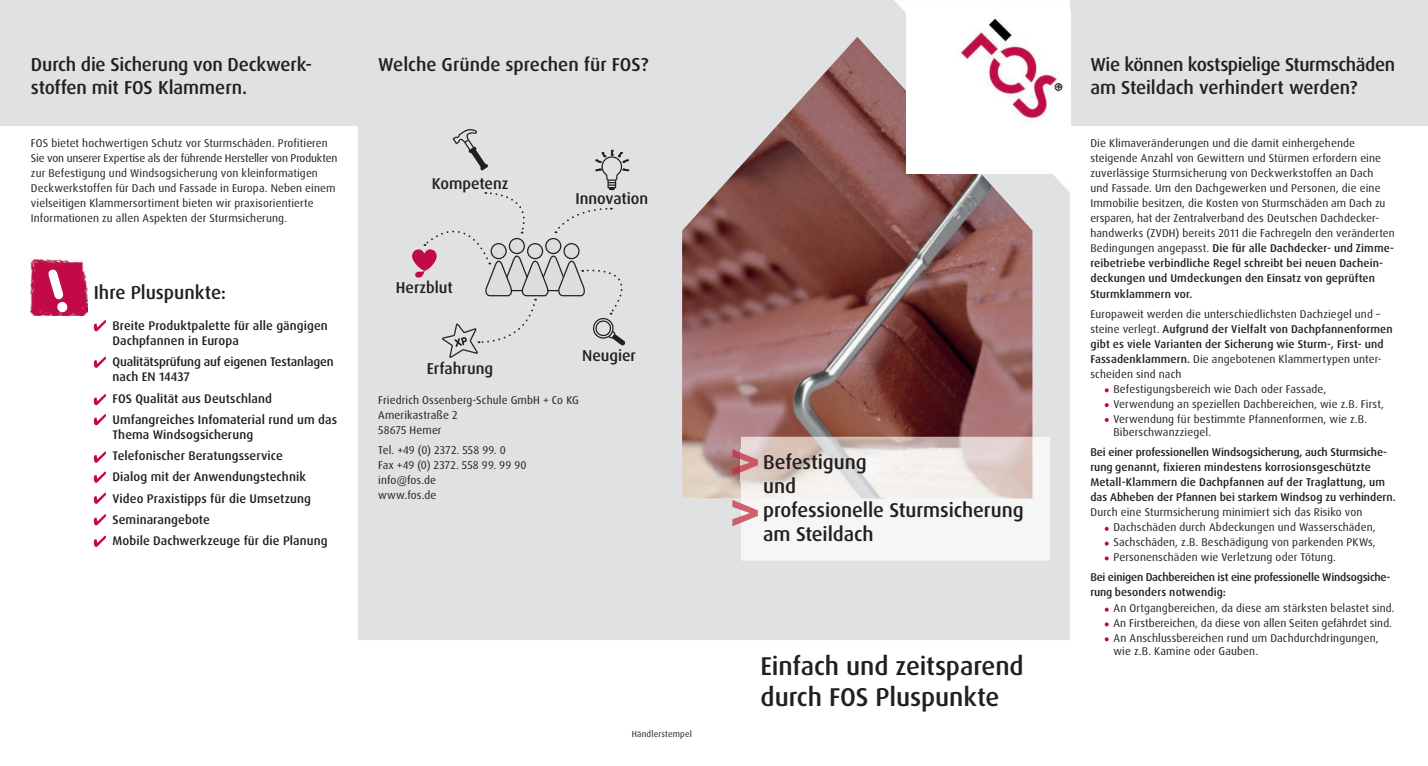
<style>
.page{position:relative;width:1428px;height:766px;background:#fff}
.page>*{position:absolute;margin:0;border:0;box-sizing:border-box;transform-origin:0 0}
.t1{font:700 60px "Dax OT";color:#cc5f6c}
.t2{font:500 25.75px/30.9px "Dax OT";letter-spacing:-.005em;color:#231f20}
.t3{font:500 20px/24px "Dax OT";letter-spacing:-.005em;color:#231f20}
.t4{font:500 18.75px/22.5px "Dax OT";letter-spacing:-.01em;color:#231f20}
.t5{font:500 15.75px "Dax OT";color:#231f20}
.t6{font:500 12.5px/21.2px "Dax OT";letter-spacing:.005em;color:#231f20}
.t7{font:500 12.5px/15px "Dax OT";letter-spacing:-.015em;color:#231f20}
.t8{font:11.25px/15px "Dax OT";letter-spacing:.01em;color:#231f20}
.t9{font:500 11.25px/15px "Dax OT";letter-spacing:.005em;color:#231f20}
.t10{font:500 11.25px/15px "Dax OT";letter-spacing:-.02em;color:#231f20}
.t11{font:8.75px "Dax OT";letter-spacing:.02em;color:#231f20}
.s1{font-weight:500}
.s2{font-weight:400}
</style>
<div class="page">
<div style="left:1070px;top:0;width:358px;height:125px;background:#e0e1e3"></div>
<div style="left:0;top:0;width:358px;height:125px;background:#e0e1e3"></div>
<div style="left:358px;top:0;width:712px;height:640px;background:#e0e1e3"></div>
<img style="left:682px;top:37px;width:350px;height:461px">
<svg style="left:893px;top:0;width:178px;height:194px"></svg>
<img style="left:907px;top:11px;width:163px;height:162px">
<div style="left:741px;top:437px;width:309px;height:123px;background:#f6f6f7"></div>
<img style="left:741px;top:437px;width:206px;height:61px">
<img style="left:947px;top:437px;width:85px;height:61px">
<img style="left:732px;top:449px;width:9px;height:33px">
<img style="left:741px;top:449px;width:20px;height:33px">
<div style="left:732px;top:499px;width:9px;height:33px;background:#e0e1e3"></div>
<div style="left:741px;top:499px;width:20px;height:33px;background:#f6f6f7"></div>
<svg style="left:94px;top:320px;width:12px;height:11px"></svg>
<svg style="left:94px;top:356px;width:12px;height:12px"></svg>
<svg style="left:94px;top:394px;width:12px;height:11px"></svg>
<svg style="left:94px;top:414px;width:12px;height:11px"></svg>
<svg style="left:94px;top:471px;width:12px;height:11px"></svg>
<svg style="left:94px;top:535px;width:12px;height:11px"></svg>
<svg style="left:94px;top:514px;width:12px;height:11px"></svg>
<svg style="left:94px;top:492px;width:12px;height:11px"></svg>
<img style="left:31px;top:259px;width:56px;height:57px">
<svg style="left:48px;top:269px;width:19px;height:43px"></svg>
<svg style="left:1105px;top:388px;width:4px;height:4px"></svg>
<svg style="left:1105px;top:403px;width:4px;height:4px"></svg>
<svg style="left:1105px;top:418px;width:4px;height:4px"></svg>
<svg style="left:1105px;top:526px;width:4px;height:4px"></svg>
<svg style="left:1105px;top:541px;width:4px;height:4px"></svg>
<svg style="left:1105px;top:556px;width:4px;height:4px"></svg>
<svg style="left:1105px;top:607px;width:4px;height:4px"></svg>
<svg style="left:1105px;top:622px;width:4px;height:4px"></svg>
<svg style="left:1105px;top:637px;width:4px;height:4px"></svg>
<svg style="left:412px;top:129px;width:227px;height:230px;background:#d8d7da"></svg>
<svg style="left:94px;top:451px;width:12px;height:11px"></svg>
<h3 class="t4" style="left:31px;top:54px;width:282px">Durch die Sicherung von Deckwerk-</h3>
<h3 class="t4" style="left:378px;top:54px;width:272px">Welche Gründe sprechen für FOS?</h3>
<h3 class="t4" style="left:31px;top:76px;width:218px">stoffen mit FOS Klammern.</h3>
<h3 class="t4" style="left:1090px;top:54px;width:306px">Wie können kostspielige Sturmschäden am Steildach verhindert werden?</h3>
<p class="t8" style="left:31px;top:136px;width:308px">FOS bietet hochwertigen Schutz vor Sturmschäden. Profitieren Sie von unserer Expertise als der führende Hersteller von Produkten zur Befestigung und Windsogsicherung von kleinformatigen Deckwerkstoffen für Dach und Fassade in Europa. Neben einem vielseitigen Klammersortiment bieten wir praxisorientierte Informationen zu allen Aspekten der Sturmsicherung.</p>
<p class="t8" style="left:1090px;top:136px;width:306px">Die Klimaveränderungen und die damit einhergehende steigende Anzahl von Gewittern und Stürmen erfordern eine zuverlässige Sturmsicherung von Deckwerkstoffen an Dach<br>und Fassade. Um den Dachgewerken und Personen, die eine Immobilie besitzen, die Kosten von Sturmschäden am Dach zu ersparen, hat der Zentralverband des Deutschen Dachdecker&shy;handwerks (ZVDH) bereits 2011 die Fachregeln den veränderten Bedingungen angepasst. <span class="s1">Die für alle Dachdecker- und Zimme&shy;reibetriebe verbindliche Regel schreibt bei neuen Dachein&shy;deckungen und Umdeckungen den Einsatz von geprüften Sturmklammern vor.</span></p>
<p class="t8" style="left:1090px;top:306px;width:291px">Europaweit werden die unterschiedlichsten Dachziegel und –</p>
<p class="t9" style="left:1090px;top:321px;width:304px"><span class="s2">steine verlegt.</span> Aufgrund der Vielfalt von Dachpfannenformen</p>
<p class="t9" style="left:1090px;top:336px;width:295px">gibt es viele Varianten der Sicherung wie Sturm-, First- und</p>
<p class="t8" style="left:1090px;top:351px;width:293px"><span class="s1">Fassadenklammern.</span> Die angebotenen Klammertypen unter-</p>
<p class="t8" style="left:1090px;top:366px;width:93px">scheiden sind nach</p>
<p class="t8" style="left:1113px;top:382px;width:214px">Befestigungsbereich wie Dach oder Fassade,</p>
<p class="t8" style="left:1113px;top:397px;width:272px">Verwendung an speziellen Dachbereichen, wie z.B. First,</p>
<p class="t8" style="left:1113px;top:412px;width:255px">Verwendung für bestimmte Pfannenformen, wie z.B.</p>
<p class="t8" style="left:1113px;top:424px;width:99px">Biberschwanzziegel.</p>
<p class="t9" style="left:1090px;top:444px;width:307px">Bei einer professionellen Windsogsicherung, auch Sturmsiche&shy;rung genannt, fixieren mindestens korrosionsgeschützte Metall-Klammern die Dachpfannen auf der Traglattung, um das Abheben der Pfannen bei starkem Windsog zu verhindern.</p>
<p class="t8" style="left:1113px;top:504px;width:264px;text-indent:-23px">Durch eine Sturmsicherung minimiert sich das Risiko von Dachschäden durch Abdeckungen und Wasserschäden, Sachschäden, z.B. Beschädigung von parkenden PKWs, Personenschäden wie Verletzung oder Tötung.</p>
<p class="t10" style="left:1090px;top:570px;width:302px">Bei einigen Dachbereichen ist eine professionelle Windsogsiche&shy;rung besonders notwendig:</p>
<p class="t8" style="left:1113px;top:600px;width:283px">An Ortgangbereichen, da diese am stärksten belastet sind.<br>An Firstbereichen, da diese von allen Seiten gefährdet sind.<br>An Anschlussbereichen rund um Dachdurchdringungen,</p>
<p class="t8" style="left:1113px;top:643px;width:146px">wie z.B. Kamine oder Gauben.</p>
<h2 class="t2" style="left:761px;top:651px;width:265px">Einfach und zeitsparend durch FOS Pluspunkte</h2>
<h3 class="t5" style="left:432px;top:173px;width:78px">Kompetenz</h3>
<h3 class="t5" style="left:575px;top:188px;width:74px">Innovation</h3>
<h3 class="t5" style="left:396px;top:277px;width:59px">Herzblut</h3>
<h3 class="t4" style="left:94px;top:282px;width:134px">Ihre Pluspunkte:</h3>
<p class="t6" style="left:113px;top:318px;width:217px;line-height:15px">Breite Produktpalette für alle gängigen<br>Dachpfannen in Europa</p>
<p class="t7" style="left:113px;top:354px;width:223px">Qualitätsprüfung auf eigenen Testanlagen nach EN 14437</p>
<p class="t6" style="left:113px;top:387px;width:226px">FOS Qualität aus Deutschland<br>Umfangreiches Infomaterial rund um das</p>
<p class="t6" style="left:113px;top:424px;width:217px">Thema Windsogsicherung<br>Telefonischer Beratungsservice<br>Dialog mit der Anwendungstechnik<br>Video Praxistipps für die Umsetzung<br>Seminarangebote<br>Mobile Dachwerkzeuge für die Planung</p>
<h3 class="t5" style="left:582px;top:345px;width:55px">Neugier</h3>
<h3 class="t5" style="left:427px;top:358px;width:68px">Erfahrung</h3>
<p class="t8" style="left:378px;top:392px;width:202px">Friedrich Ossenberg-Schule GmbH + Co KG<br>Amerikastraße 2<br>58675 Hemer</p>
<p class="t8" style="left:378px;top:442px;width:150px">Tel. +49 (0) 2372. 558 99. 0<br>Fax +49 (0) 2372. 558 99. 99 90 info@fos.de<br>www.fos.de</p>
<h3 class="t3" style="left:763px;top:450px;width:262px">Befestigung<br>und<br>professionelle Sturmsicherung am Steildach</h3>
<h1 class="t1" style="left:729px;top:473px;width:33px">&gt;</h1>
<p class="t11" style="left:632px;top:728px;width:62px">Händlerstempel</p>
</div>
